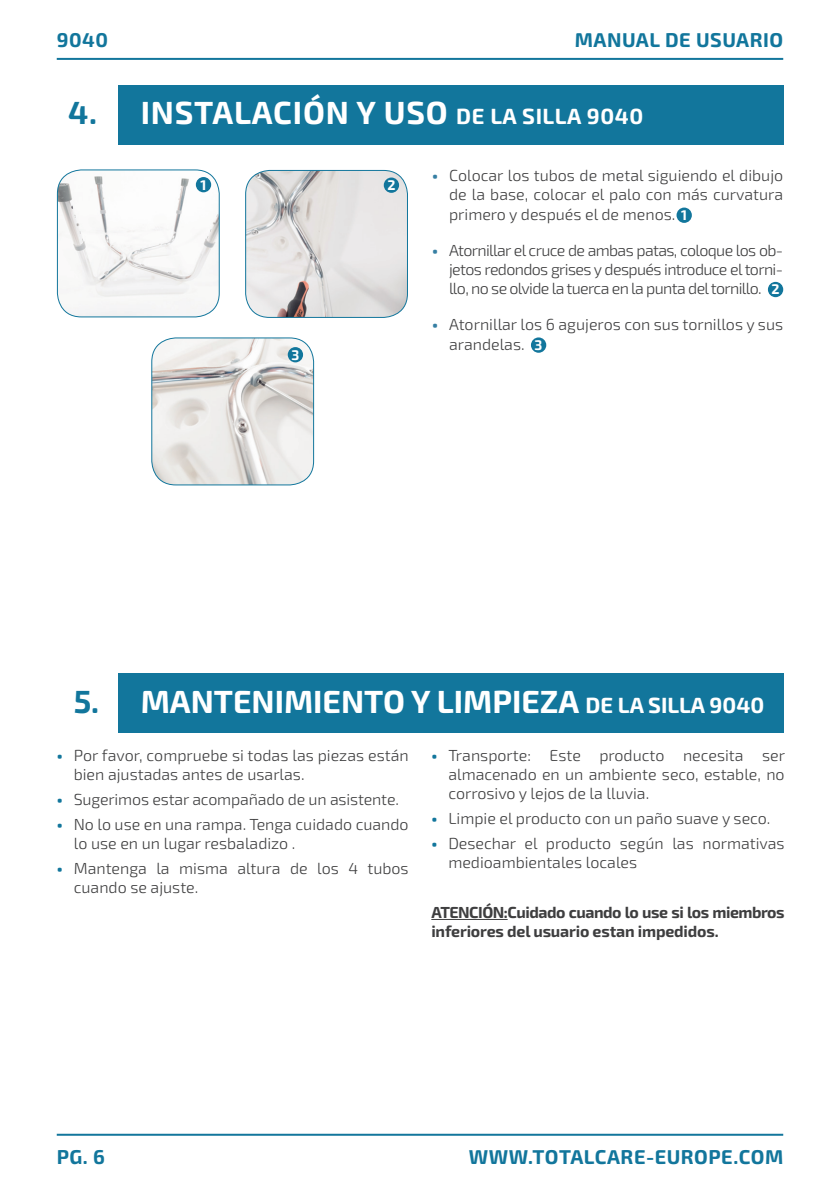
<style>
.page{position:relative;width:840px;height:1191px;background:#fff}
.page>*{position:absolute;margin:0;border:0;box-sizing:border-box;transform-origin:0 0}
._00-Titulo___Tripa{font:700 32px "Exo 2";color:#fff}
._00-Titulo___Tripa-2{font:700 32px "Exo 2";letter-spacing:.025em;color:#fff}
.Numeracion___Tripa{font:700 32px "Exo 2";color:#12769c}
.t1{font:700 20px "Exo 2";letter-spacing:.025em;color:#12769c}
.t2{font:300 16px/19.2px "Exo 2";color:#3e3e3f}
._00-Viñeta___Tripa{font:700 16px/19.2px "Exo 2";letter-spacing:-.03em;color:#3e3e3f}
.t3{font:700 14px "Exo 2";color:#fff}
.s1{font-size:22px}
.s2{font-weight:800;color:#367fa3}
.s3{font-weight:800;color:#12769c}
.s4{font-style:inherit}
</style>
<div class="page">
<hr style="left:57px;top:58px;width:725px;height:2px;background:#12769c">
<hr style="left:57px;top:1133px;width:725px;height:2px;background:#12769c">
<div style="left:118px;top:85px;width:664px;height:59px;background:#12769c"></div>
<div style="left:118px;top:674px;width:664px;height:59px;background:#12769c"></div>
<hr style="left:431px;top:919px;width:76px;height:1px;background:#3e3e3f">
<img style="left:57px;top:170px;width:162px;height:147px">
<div style="left:57px;top:169px;width:162px;height:148px;border:1px solid #12769c;border-radius:24px"></div>
<div style="left:196px;top:177px;width:15px;height:15px;background:#12769c;border-radius:50%"></div>
<img style="left:245px;top:170px;width:162px;height:147px">
<div style="left:245px;top:170px;width:163px;height:148px;border:1px solid #12769c;border-radius:24px"></div>
<div style="left:383px;top:177px;width:16px;height:16px;background:#12769c;border-radius:50%"></div>
<img style="left:152px;top:338px;width:161px;height:147px">
<div style="left:151px;top:337px;width:163px;height:148px;border:1px solid #12769c;border-radius:24px"></div>
<div style="left:287px;top:347px;width:16px;height:15px;background:#12769c;border-radius:50%"></div>
<div style="left:676px;top:207px;width:15px;height:16px;background:#12769c;border-radius:50%"></div>
<div style="left:767px;top:282px;width:15px;height:15px;background:#12769c;border-radius:50%"></div>
<div style="left:530px;top:337px;width:16px;height:16px;background:#12769c;border-radius:50%"></div>
<p class="t1" style="left:57px;top:28px;width:53px">9040</p>
<p class="t1" style="left:574px;top:28px;width:210px">MANUAL DE USUARIO</p>
<p class="Numeracion___Tripa" style="left:68px;top:94px;width:31px">4.</p>
<p class="_00-Titulo___Tripa-2" style="left:141px;top:94px;width:503px">INSTALACIÓN Y USO <span class="s1">DE LA SILLA 9040</span></p>
<p class="t3" style="left:200px;top:176px;width:8px">1</p>
<p class="t3" style="left:387px;top:177px;width:10px">2</p>
<p class="t3" style="left:291px;top:346px;width:9px">3</p>
<p class="t2" style="left:449px;top:166px;width:335px;text-align:justify;text-indent:-17px"><span class="s2">•</span> Colocar los tubos de metal siguiendo el dibujo de la base, colocar el palo con más curvatura primero y después el de menos.</p>
<p class="t2" style="left:449px;top:241px;width:335px;text-align:justify;text-indent:-17px"><span class="s2">•</span> Atornillar el cruce de ambas patas, coloque los ob&shy;jetos redondos grises y después introduce el torni&shy;llo, no se olvide la tuerca en la punta del tornillo.</p>
<p class="t2" style="left:449px;top:315px;width:335px;text-indent:-17px"><span class="s2">•</span> Atornillar los 6 agujeros con sus tornillos y sus arandelas.</p>
<p class="t3" style="left:680px;top:207px;width:8px">1</p>
<p class="t3" style="left:771px;top:281px;width:10px">2</p>
<p class="t3" style="left:534px;top:337px;width:9px">3</p>
<p class="Numeracion___Tripa" style="left:74px;top:683px;width:27px">5.</p>
<p class="_00-Titulo___Tripa" style="left:141px;top:682px;width:624px">MANTENIMIENTO Y LIMPIEZA <span class="s1">DE LA SILLA 9040</span></p>
<p class="t2" style="left:74px;top:746px;width:336px;text-indent:-17px"><span class="s3">•</span> Por favor, compruebe si todas las piezas están bien ajustadas antes de usarlas.</p>
<p class="t2" style="left:57px;top:790px;width:343px"><span class="s3">•</span> Sugerimos estar acompañado de un asistente.</p>
<p class="t2" style="left:74px;top:815px;width:336px;text-indent:-17px"><span class="s3">•</span> No lo use en una rampa. Tenga cuidado cuando lo use en un lugar resbaladizo .</p>
<p class="t2" style="left:74px;top:859px;width:336px;text-indent:-17px"><span class="s3">•</span> Mantenga la misma altura de los 4 tubos cuando se ajuste.</p>
<p class="t2" style="left:448px;top:746px;width:338px;text-align:justify;text-indent:-17px"><span class="s3">•</span> Transporte: Este producto necesita ser almacenado en un ambiente seco, estable, no corrosivo y lejos de la lluvia.</p>
<p class="t2" style="left:431px;top:809px;width:340px"><span class="s3">•</span> Limpie el producto con un paño suave y seco.</p>
<p class="t2" style="left:448px;top:834px;width:337px;text-indent:-17px"><span class="s3">•</span> Desechar el producto según las normativas medioambientales locales</p>
<p class="_00-Viñeta___Tripa" style="left:431px;top:903px;width:354px">ATENCIÓN<span class="s4">:</span>Cuidado cuando lo use si los miembros inferiores del usuario estan impedidos.</p>
<p class="t1" style="left:57px;top:1145px;width:50px">PG. 6</p>
<p class="t1" style="left:468px;top:1145px;width:316px">WWW.TOTALCARE-EUROPE.COM</p>
</div>
